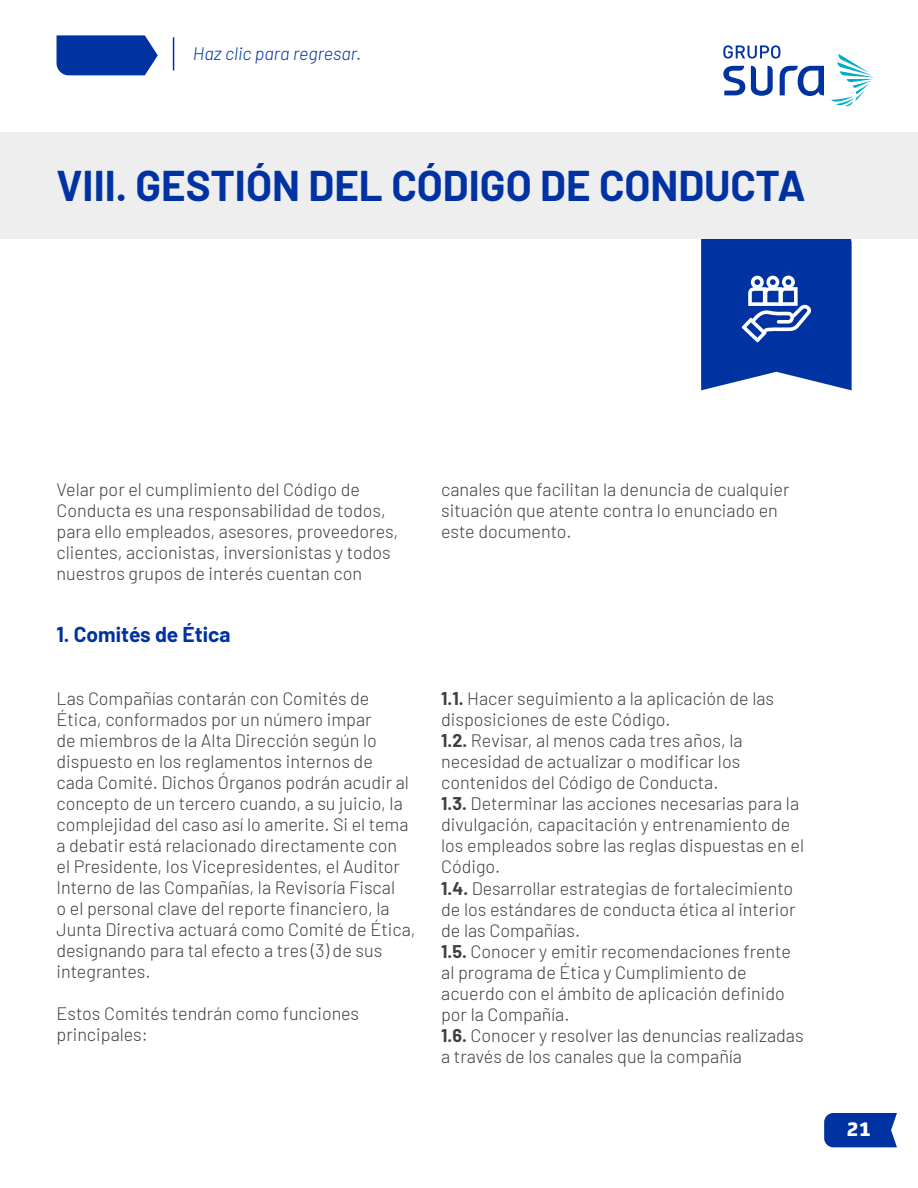
<style>
.page{position:relative;width:918px;height:1188px;background:#fff}
.page>*{position:absolute;margin:0;border:0;box-sizing:border-box;transform-origin:0 0}
.t1{font:700 42px "Barlow";color:#0033a1}
.t2{font:700 21px "Barlow";color:#0033a1}
.t3{font:800 21px "FS Joey";color:#fff}
.t4{font:300 18px/21px "Barlow";color:#3f3f3f}
.t5{font:italic 300 18px "Barlow";color:#0033a1}
.s1{font-weight:700}
</style>
<div class="page">
<div style="left:0;top:132px;width:918px;height:106px;background:#eee"></div>
<svg style="left:701px;top:238px;width:151px;height:152px;background:#224ead"></svg>
<svg style="left:57px;top:35px;width:101px;height:40px;background:#1443a8"></svg>
<svg style="left:824px;top:1113px;width:73px;height:34px;background:#0e3ea6"></svg>
<hr style="left:173px;top:37px;width:1px;height:34px;background:#0033a1">
<svg style="left:831px;top:54px;width:43px;height:53px"></svg>
<svg style="left:723px;top:45px;width:101px;height:51px"></svg>
<p class="t5" style="left:193px;top:40px;width:170px">Haz clic para regresar.</p>
<h1 class="t1" style="left:57px;top:155px;width:751px">VIII. GESTIÓN DEL CÓDIGO DE CONDUCTA</h1>
<p class="t4" style="left:57px;top:477px;width:343px">Velar por el cumplimiento del Código de Conducta es una responsabilidad de todos, para ello empleados, asesores, proveedores, clientes, accionistas, inversionistas y todos nuestros grupos de interés cuentan con</p>
<p class="t4" style="left:441px;top:477px;width:350px">canales que facilitan la denuncia de cualquier situación que atente contra lo enunciado en este documento.</p>
<p class="t2" style="left:57px;top:619px;width:176px">1. Comités de Ética</p>
<p class="t4" style="left:57px;top:687px;width:361px">Las Compañías contarán con Comités de Ética, conformados por un número impar<br>de miembros de la Alta Dirección según lo dispuesto en los reglamentos internos de<br>cada Comité. Dichos Órganos podrán acudir al concepto de un tercero cuando, a su juicio, la complejidad del caso así lo amerite. Si el tema a debatir está relacionado directamente con<br>el Presidente, los Vicepresidentes, el Auditor Interno de las Compañías, la Revisoría Fiscal<br>o el personal clave del reporte financiero, la Junta Directiva actuará como Comité de Ética, designando para tal efecto a tres (3) de sus integrantes.</p>
<p class="t4" style="left:57px;top:1002px;width:304px">Estos Comités tendrán como funciones principales:</p>
<p class="t4" style="left:441px;top:687px;width:364px"><span class="s1">1.1.</span> Hacer seguimiento a la aplicación de las disposiciones de este Código.<br><span class="s1">1.2.</span> Revisar, al menos cada tres años, la necesidad de actualizar o modificar los contenidos del Código de Conducta.<br><span class="s1">1.3.</span> Determinar las acciones necesarias para la divulgación, capacitación y entrenamiento de los empleados sobre las reglas dispuestas en el Código.<br><span class="s1">1.4.</span> Desarrollar estrategias de fortalecimiento de los estándares de conducta ética al interior de las Compañías.<br><span class="s1">1.5.</span> Conocer y emitir recomendaciones frente al programa de Ética y Cumplimiento de acuerdo con el ámbito de aplicación definido por la Compañía.<br><span class="s1">1.6.</span> Conocer y resolver las denuncias realizadas a través de los canales que la compañía</p>
<p class="t3" style="left:847px;top:1113px;width:26px">21</p>
</div>
